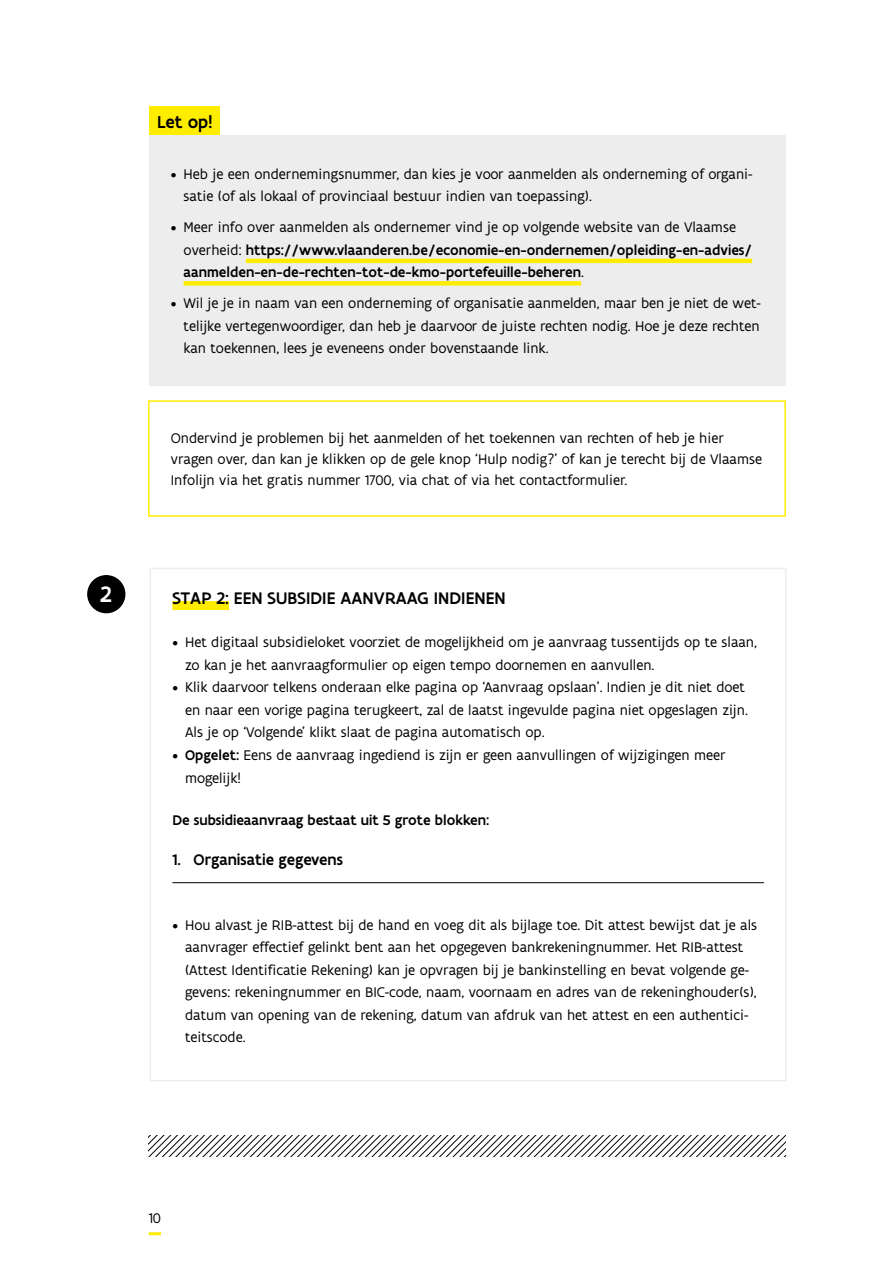
<style>
.page{position:relative;width:893px;height:1263px;background:#fff}
.page>*{position:absolute;margin:0;border:0;box-sizing:border-box;transform-origin:0 0}
.t1{font:500 24px "Flanders Art Sans";color:#fff}
.t2{font:500 18.45px "Flanders Art Sans";color:#000}
.t3{font:500 18px "Flanders Art Sans";letter-spacing:.005em;color:#000}
.titel_zwart_klein{font:500 16.5px "Flanders Art Sans";color:#000}
.basistekst{font:15px/22.5px "Flanders Art Sans";color:#000}
.basistekst-2{font:500 15px/22.5px "Flanders Art Sans";color:#000}
.s1{font-weight:400}
.s2{font-weight:500}
</style>
<div class="page">
<svg style="left:149px;top:1232px;width:12px;height:3px"></svg>
<div style="left:150px;top:135px;width:636px;height:251px;background:#ededed"></div>
<hr style="left:246px;top:259px;width:506px;height:4px;background:#ffed00">
<div style="left:184px;top:281px;width:397px;height:5px;background:#ffed00"></div>
<div style="left:148px;top:400px;width:638px;height:117px;border:2px solid #ffed00"></div>
<div style="left:150px;top:106px;width:70px;height:29px;background:#ffed00"></div>
<div style="left:172px;top:601px;width:57px;height:9px;background:#ffed00"></div>
<hr style="left:172px;top:882px;width:592px;height:1px;background:#000">
<div style="left:150px;top:568px;width:637px;height:513px;border:2px solid #ededed"></div>
<div style="left:87px;top:575px;width:38px;height:38px;background:#000;border-radius:50%"></div>
<svg style="left:148px;top:1135px;width:638px;height:22px"></svg>
<p class="t1" style="left:100px;top:579px;width:13px">2</p>
<p class="t2" style="left:157px;top:110px;width:57px">Let op!</p>
<p class="basistekst" style="left:184px;top:163px;width:570px;text-indent:-13px">• Heb je een ondernemingsnummer, dan kies je voor aanmelden als onderneming of organi&shy;satie (of als lokaal of provinciaal bestuur indien van toepassing).</p>
<p class="basistekst-2" style="left:184px;top:216px;width:570px;text-indent:-13px"><span class="s1">• Meer info over aanmelden als ondernemer vind je op volgende website van de Vlaamse overheid:</span> https://www.vlaanderen.be/economie-en-ondernemen/opleiding-en-advies/ aanmelden-en-de-rechten-tot-de-kmo-portefeuille-beheren<span class="s1">.</span></p>
<p class="basistekst" style="left:184px;top:292px;width:579px;text-align:justify;text-indent:-13px">• Wil je je in naam van een onderneming of organisatie aanmelden, maar ben je niet de wet&shy;telijke vertegenwoordiger, dan heb je daarvoor de juiste rechten nodig. Hoe je deze rechten kan toekennen, lees je eveneens onder bovenstaande link.</p>
<p class="basistekst" style="left:171px;top:428px;width:593px;line-height:21px">Ondervind je problemen bij het aanmelden of het toekennen van rechten of heb je hier vragen over, dan kan je klikken op de gele knop ‘Hulp nodig?’ of kan je terecht bij de Vlaamse<br>Infolijn via het gratis nummer 1700, via chat of via het contactformulier.</p>
<h5 class="t3" style="left:172px;top:587px;width:335px">STAP 2: EEN SUBSIDIE AANVRAAG INDIENEN</h5>
<p class="basistekst" style="left:185px;top:632px;width:573px;text-indent:-13px">• Het digitaal subsidieloket voorziet de mogelijkheid om je aanvraag tussentijds op te slaan, zo kan je het aanvraagformulier op eigen tempo doornemen en aanvullen.</p>
<p class="basistekst" style="left:185px;top:677px;width:564px;text-indent:-13px">• Klik daarvoor telkens onderaan elke pagina op ‘Aanvraag opslaan’. Indien je dit niet doet en naar een vorige pagina terugkeert, zal de laatst ingevulde pagina niet opgeslagen zijn.<br>Als je op ‘Volgende’ klikt slaat de pagina automatisch op.</p>
<p class="basistekst" style="left:185px;top:744px;width:542px;text-indent:-13px">• <span class="s2">Opgelet:</span> Eens de aanvraag ingediend is zijn er geen aanvullingen of wijzigingen meer mogelijk!</p>
<p class="basistekst-2" style="left:172px;top:808px;width:318px">De subsidieaanvraag bestaat uit 5 grote blokken:</p>
<p class="titel_zwart_klein" style="left:172px;top:849px;width:172px">1. Organisatie gegevens</p>
<p class="basistekst" style="left:185px;top:914px;width:574px;text-indent:-13px">• Hou alvast je RIB-attest bij de hand en voeg dit als bijlage toe. Dit attest bewijst dat je als aanvrager effectief gelinkt bent aan het opgegeven bankrekeningnummer. Het RIB-attest (Attest Identificatie Rekening) kan je opvragen bij je bankinstelling en bevat volgende ge&shy;gevens: rekeningnummer en BIC-code, naam, voornaam en adres van de rekeninghouder(s), datum van opening van de rekening, datum van afdruk van het attest en een authentici&shy;teitscode.</p>
<p class="basistekst" style="left:149px;top:1207px;width:14px">10</p>
</div>
